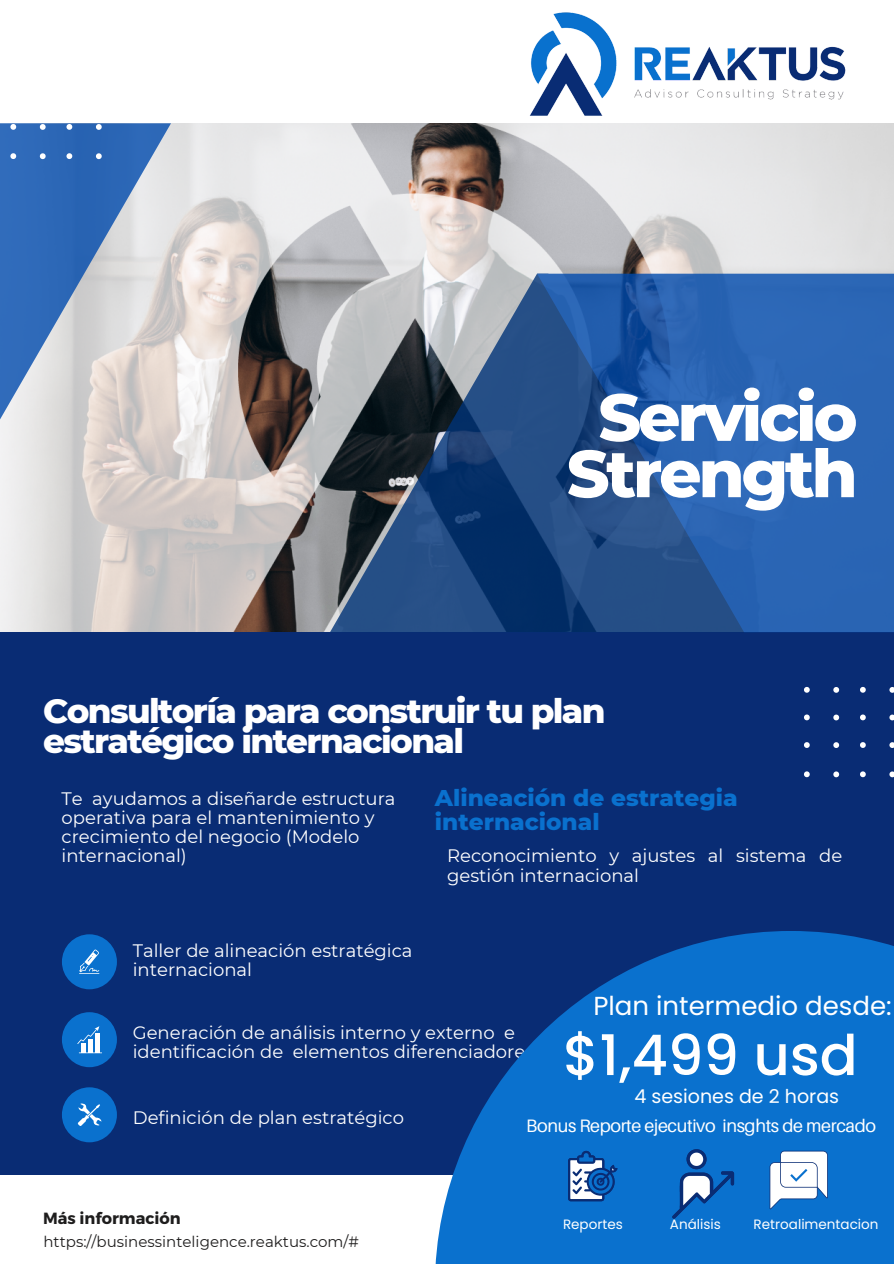
<style>
.page{position:relative;width:894px;height:1264px;background:#fff}
.page>*{position:absolute;margin:0;border:0;box-sizing:border-box;transform-origin:0 0}
.t1{font:800 66.3px/56.2px "Montserrat";letter-spacing:-.05em;color:#fff;text-align:center}
.t2{font:500 55.95px "Poppins";color:#fff}
.t3{font:800 34.2px/30.5px "Montserrat";letter-spacing:-.05em;color:#fff}
.t4{font:26.1px "Poppins";color:#fff}
.t5{font:800 23.25px/24.3px "Montserrat";color:#0a71ce}
.t6{font:19.05px "Poppins";color:#fff}
.t7{font:18px/19.2px "Montserrat";color:#fff}
.t8{font:18px "Aileron";letter-spacing:-.02em;color:#fff}
.t9{font:700 16.2px "Montserrat";color:#1e1d1d}
.t10{font:15px "Montserrat";color:#1e1d1d}
.t11{font:13.5px "Poppins";color:#fff}
</style>
<div class="page">
<img style="left:0;top:123px;width:893px;height:509px">
<div style="left:0;top:632px;width:893px;height:543px;background:#092c74"></div>
<svg style="left:330px;top:274px;width:207px;height:358px;background:#4c627f"></svg>
<svg style="left:537px;top:274px;width:356px;height:358px;background:#275ca4"></svg>
<svg style="left:0;top:123px;width:171px;height:359px;background:#9aaecb"></svg>
<div style="left:62px;top:934px;width:55px;height:55px;background:#0a71ce;border-radius:50%"></div>
<div style="left:62px;top:1012px;width:55px;height:55px;background:#0a71ce;border-radius:50%"></div>
<div style="left:62px;top:1087px;width:55px;height:55px;background:#0a71ce;border-radius:50%"></div>
<svg style="left:79px;top:949px;width:20px;height:25px"></svg>
<div style="left:81px;top:1043px;width:5px;height:9px;background:#fff"></div>
<div style="left:88px;top:1039px;width:5px;height:13px;background:#fff"></div>
<div style="left:95px;top:1033px;width:5px;height:19px;background:#fff"></div>
<svg style="left:79px;top:1052px;width:23px;height:1px"></svg>
<svg style="left:77px;top:1026px;width:22px;height:18px"></svg>
<svg style="left:78px;top:1103px;width:23px;height:22px"></svg>
<svg style="left:0;top:123px;width:102px;height:36px;background:#3970ba"></svg>
<svg style="left:804px;top:687px;width:89px;height:90px"></svg>
<img style="left:498px;top:12px;width:378px;height:147px">
<svg style="left:435px;top:931px;width:458px;height:332px;fill:#0a71ce"></svg>
<svg style="left:672px;top:1149px;width:61px;height:69px"></svg>
<svg style="left:769px;top:1150px;width:58px;height:59px"></svg>
<svg style="left:568px;top:1150px;width:49px;height:51px"></svg>
<h1 class="t1" style="left:566px;top:389px;width:292px">Servicio<br>Strength</h1>
<h3 class="t3" style="left:43px;top:695px;width:564px">Consultoría para construir tu plan estratégico internacional</h3>
<p class="t7" style="left:62px;top:788px;width:335px">Te ayudamos a diseñarde estructura operativa para el mantenimiento y crecimiento del negocio (Modelo internacional)</p>
<p class="t7" style="left:133px;top:941px;width:281px">Taller de alineación estratégica internacional</p>
<p class="t5" style="left:435px;top:785px;width:304px">Alineación de estrategia internacional</p>
<p class="t7" style="left:447px;top:846px;width:396px">Reconocimiento y ajustes al sistema de gestión internacional</p>
<h3 class="t4" style="left:593px;top:987px;width:300px">Plan intermedio desde:</h3>
<h2 class="t2" style="left:563px;top:1016px;width:296px">$1,499 usd</h2>
<p class="t6" style="left:634px;top:1082px;width:206px">4 sesiones de 2 horas</p>
<p class="t8" style="left:526px;top:1114px;width:351px">Bonus Reporte ejecutivo insghts de mercado</p>
<p class="t7" style="left:133px;top:1022px;width:406px">Generación de análisis interno y externo e identificación de elementos diferenciadores.</p>
<p class="t7" style="left:133px;top:1107px;width:273px">Definición de plan estratégico</p>
<p class="t9" style="left:43px;top:1208px;width:139px">Más información</p>
<p class="t10" style="left:43px;top:1232px;width:317px">https://businessinteligence.reaktus.com/#</p>
<p class="t11" style="left:563px;top:1214px;width:61px">Reportes</p>
<p class="t11" style="left:669px;top:1214px;width:52px">Análisis</p>
<p class="t11" style="left:753px;top:1214px;width:126px">Retroalimentacion</p>
</div>
